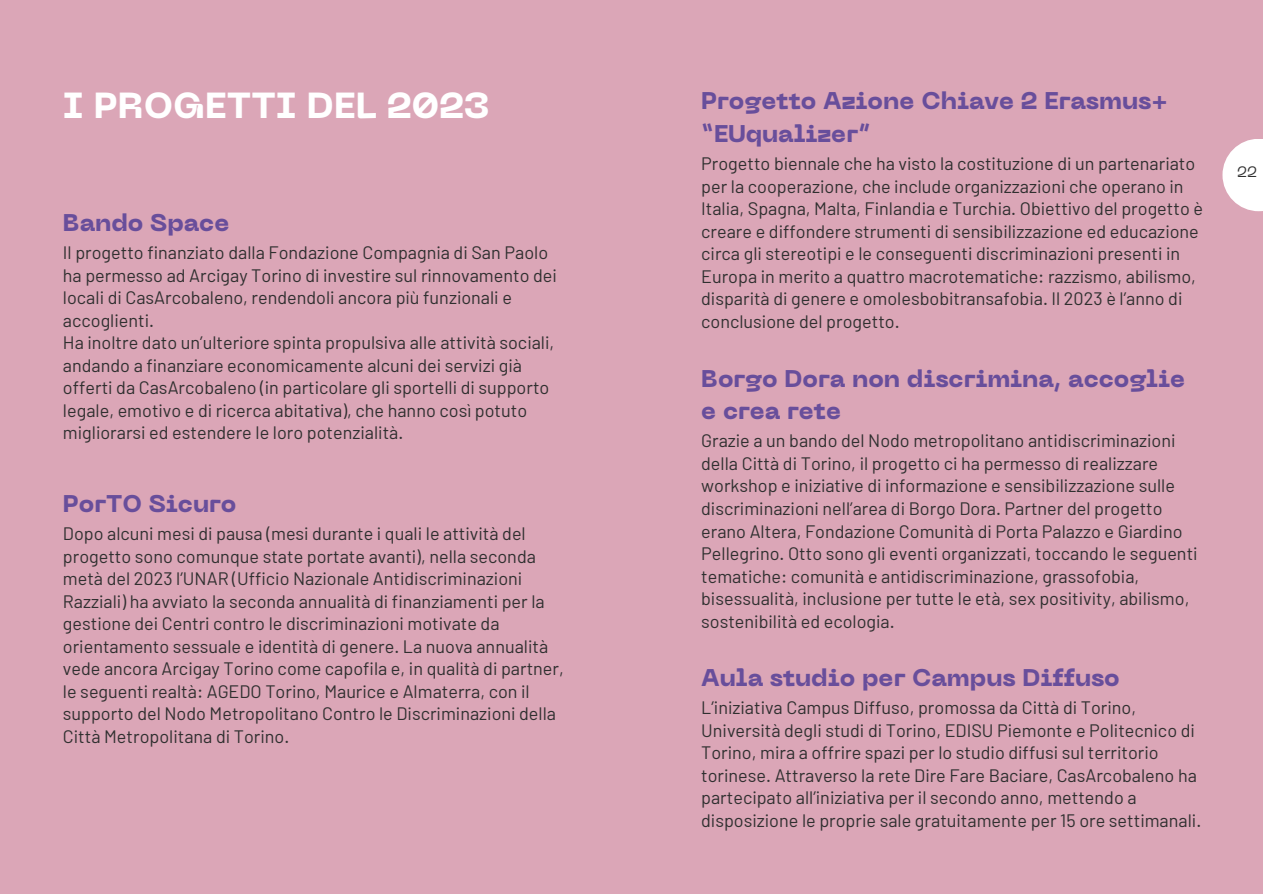
<style>
.page{position:relative;width:1263px;height:894px;background:#fff}
.page>*{position:absolute;margin:0;border:0;box-sizing:border-box;transform-origin:0 0}
.t1{font:800 36px "PP Neue Machina";color:#fff}
.t2{font:800 24px/32.7px "PP Neue Machina";color:#684e9b}
.t3{font:18px/22.5px "Barlow";color:#303030}
.t4{font:15px "PP Neue Machina";color:#303030}
</style>
<div class="page">
<div style="left:0;top:0;width:1263px;height:893px;background:#dba6b7"></div>
<svg style="left:1222px;top:139px;width:41px;height:72px;fill:#fff"></svg>
<p class="t1" style="left:63px;top:92px;width:428px">I PROGETTI DEL 2023</p>
<h2 class="t2" style="left:63px;top:208px;width:168px">Bando Space</h2>
<p class="t3" style="left:63px;top:240px;width:495px">Il progetto finanziato dalla Fondazione Compagnia di San Paolo ha permesso ad Arcigay Torino di investire sul rinnovamento dei locali di CasArcobaleno, rendendoli ancora più funzionali e accoglienti.<br>Ha inoltre dato un’ulteriore spinta propulsiva alle attività sociali, andando a finanziare economicamente alcuni dei servizi già offerti da CasArcobaleno (in particolare gli sportelli di supporto legale, emotivo e di ricerca abitativa), che hanno così potuto migliorarsi ed estendere le loro potenzialità.</p>
<h2 class="t2" style="left:63px;top:489px;width:175px">PorTO Sicuro</h2>
<p class="t3" style="left:63px;top:521px;width:502px">Dopo alcuni mesi di pausa (mesi durante i quali le attività del progetto sono comunque state portate avanti), nella seconda metà del 2023 l’UNAR (Ufficio Nazionale Antidiscriminazioni Razziali) ha avviato la seconda annualità di finanziamenti per la gestione dei Centri contro le discriminazioni motivate da orientamento sessuale e identità di genere. La nuova annualità vede ancora Arcigay Torino come capofila e, in qualità di partner, le seguenti realtà: AGEDO Torino, Maurice e Almaterra, con il supporto del Nodo Metropolitano Contro le Discriminazioni della Città Metropolitana di Torino.</p>
<h2 class="t2" style="left:701px;top:87px;width:468px">Progetto Azione Chiave 2 Erasmus+ “EUqualizer”</h2>
<p class="t3" style="left:701px;top:152px;width:503px">Progetto biennale che ha visto la costituzione di un partenariato per la cooperazione, che include organizzazioni che operano in Italia, Spagna, Malta, Finlandia e Turchia. Obiettivo del progetto è creare e diffondere strumenti di sensibilizzazione ed educazione circa gli stereotipi e le conseguenti discriminazioni presenti in Europa in merito a quattro macrotematiche: razzismo, abilismo, disparità di genere e omolesbobitransafobia. Il 2023 è l’anno di conclusione del progetto.</p>
<h2 class="t2" style="left:701px;top:364px;width:485px">Borgo Dora non discrimina, accoglie e crea rete</h2>
<p class="t3" style="left:701px;top:429px;width:498px">Grazie a un bando del Nodo metropolitano antidiscriminazioni della Città di Torino, il progetto ci ha permesso di realizzare workshop e iniziative di informazione e sensibilizzazione sulle discriminazioni nell’area di Borgo Dora. Partner del progetto erano Altera, Fondazione Comunità di Porta Palazzo e Giardino Pellegrino. Otto sono gli eventi organizzati, toccando le seguenti tematiche: comunità e antidiscriminazione, grassofobia, bisessualità, inclusione per tutte le età, sex positivity, abilismo, sostenibilità ed ecologia.</p>
<h2 class="t2" style="left:701px;top:663px;width:420px">Aula studio per Campus Diffuso</h2>
<p class="t3" style="left:701px;top:695px;width:501px">L’iniziativa Campus Diffuso, promossa da Città di Torino, Università degli studi di Torino, EDISU Piemonte e Politecnico di Torino, mira a offrire spazi per lo studio diffusi sul territorio torinese. Attraverso la rete Dire Fare Baciare, CasArcobaleno ha partecipato all’iniziativa per il secondo anno, mettendo a disposizione le proprie sale gratuitamente per 15 ore settimanali.</p>
<p class="t4" style="left:1237px;top:166px;width:22px">22</p>
</div>
